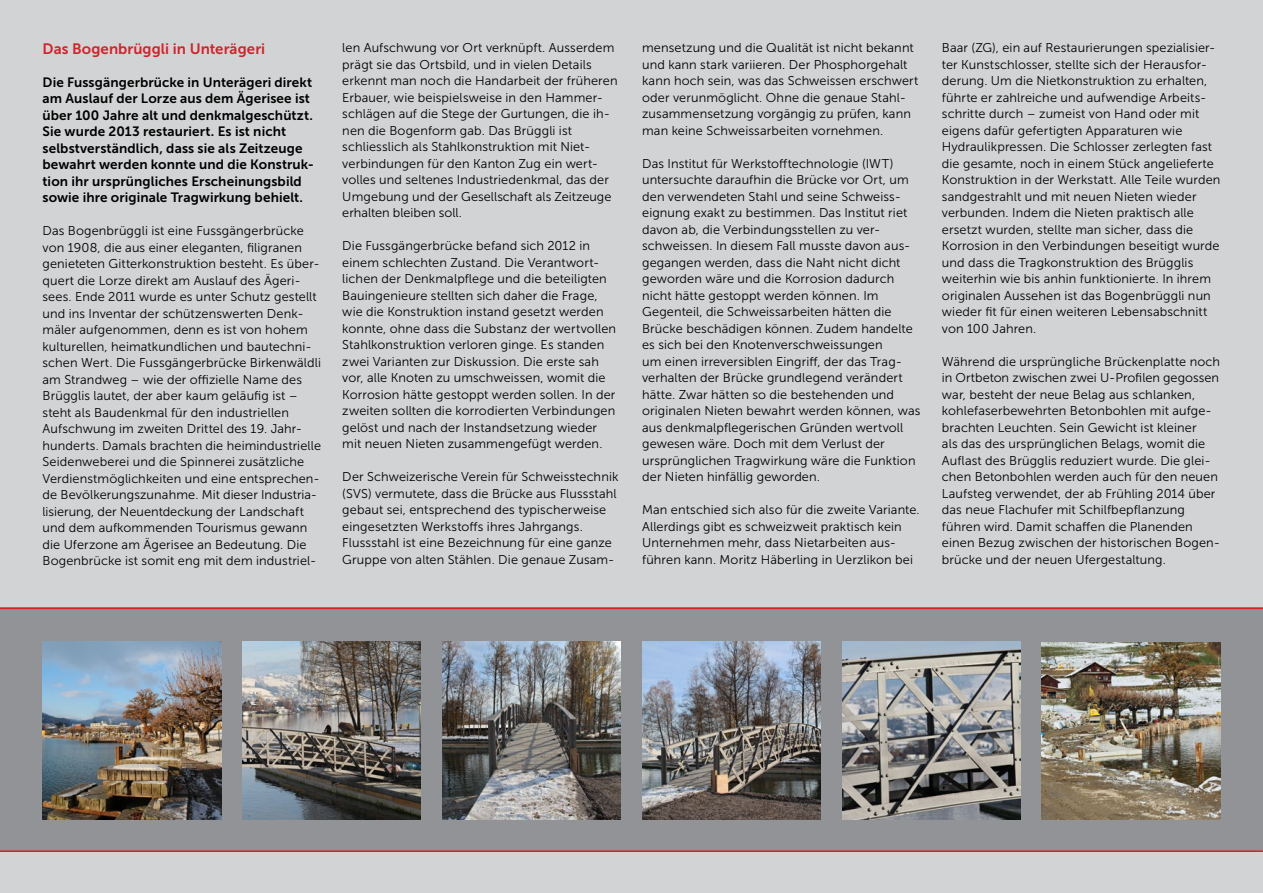
<style>
.page{position:relative;width:1263px;height:893px;background:#d1d3d4}
.page>*{position:absolute;margin:0;border:0;box-sizing:border-box;transform-origin:0 0}
.t1{font:15px "Museo Sans 700";letter-spacing:.005em;color:#d2232a}
.t2{font:13.5px/16.5px "Museo Sans 700";letter-spacing:.01em;color:#000}
.t3{font:12.75px/16.5px "Museo Sans 300";letter-spacing:.01em;color:#000}
</style>
<div class="page">
<div style="left:0;top:608px;width:1263px;height:244px;background:#919396"></div>
<hr style="left:0;top:608px;width:1263px;height:1px;background:#d2232a">
<hr style="left:0;top:850px;width:1263px;height:2px;background:#d2232a">
<img style="left:43px;top:641px;width:178px;height:179px">
<img style="left:442px;top:641px;width:179px;height:179px">
<img style="left:242px;top:641px;width:179px;height:179px">
<img style="left:642px;top:641px;width:179px;height:179px">
<img style="left:842px;top:641px;width:178px;height:179px">
<img style="left:1042px;top:642px;width:178px;height:178px">
<p class="t1" style="left:43px;top:40px;width:224px">Das Bogenbrüggli in Unterägeri</p>
<p class="t2" style="left:43px;top:74px;width:273px">Die Fussgängerbrücke in Unterägeri direkt am Auslauf der Lorze aus dem Ägerisee ist über 100 Jahre alt und denkmalgeschützt.<br>Sie wurde 2013 restauriert. Es ist nicht selbstverständlich, dass sie als Zeitzeuge bewahrt werden konnte und die Konstruk&shy;tion ihr ursprüngliches Erscheinungsbild sowie ihre originale Tragwirkung behielt.</p>
<p class="t3" style="left:43px;top:223px;width:280px">Das Bogenbrüggli ist eine Fussgängerbrücke von 1908, die aus einer eleganten, filigranen genieteten Gitterkonstruktion besteht. Es über&shy;quert die Lorze direkt am Auslauf des Ägeri&shy;sees. Ende 2011 wurde es unter Schutz gestellt und ins Inventar der schützenswerten Denk&shy;mäler aufgenommen, denn es ist von hohem kulturellen, heimatkundlichen und bautechni&shy;schen Wert. Die Fussgängerbrücke Birkenwäldli am Strandweg – wie der offizielle Name des Brügglis lautet, der aber kaum geläufig ist – steht als Baudenkmal für den industriellen Aufschwung im zweiten Drittel des 19. Jahr&shy;hunderts. Damals brachten die heimindustrielle Seidenweberei und die Spinnerei zusätzliche Verdienstmöglichkeiten und eine entsprechen&shy;de Bevölkerungszunahme. Mit dieser Industria&shy;lisierung, der Neuentdeckung der Landschaft und dem aufkommenden Tourismus gewann die Uferzone am Ägerisee an Bedeutung. Die Bogenbrücke ist somit eng mit dem industriel-</p>
<p class="t3" style="left:342px;top:40px;width:277px">len Aufschwung vor Ort verknüpft. Ausserdem prägt sie das Ortsbild, und in vielen Details erkennt man noch die Handarbeit der früheren Erbauer, wie beispielsweise in den Hammer&shy;schlägen auf die Stege der Gurtungen, die ih&shy;nen die Bogenform gab. Das Brüggli ist schliesslich als Stahlkonstruktion mit Niet&shy;verbindungen für den Kanton Zug ein wert&shy;volles und seltenes Industriedenkmal, das der Umgebung und der Gesellschaft als Zeitzeuge erhalten bleiben soll.</p>
<p class="t3" style="left:342px;top:238px;width:275px">Die Fussgängerbrücke befand sich 2012 in einem schlechten Zustand. Die Verantwort&shy;lichen der Denkmalpflege und die beteiligten Bauingenieure stellten sich daher die Frage, wie die Konstruktion instand gesetzt werden konnte, ohne dass die Substanz der wertvollen Stahlkonstruktion verloren ginge. Es standen zwei Varianten zur Diskussion. Die erste sah vor, alle Knoten zu umschweissen, womit die Korrosion hätte gestoppt werden sollen. In der zweiten sollten die korrodierten Verbindungen gelöst und nach der Instandsetzung wieder mit neuen Nieten zusammengefügt werden.</p>
<p class="t3" style="left:342px;top:469px;width:278px">Der Schweizerische Verein für Schweisstechnik (SVS) vermutete, dass die Brücke aus Flussstahl gebaut sei, entsprechend des typischerweise eingesetzten Werkstoffs ihres Jahrgangs.<br>Flussstahl ist eine Bezeichnung für eine ganze Gruppe von alten Stählen. Die genaue Zusam-</p>
<p class="t3" style="left:642px;top:40px;width:278px">mensetzung und die Qualität ist nicht bekannt und kann stark variieren. Der Phosphorgehalt kann hoch sein, was das Schweissen erschwert oder verunmöglicht. Ohne die genaue Stahl&shy;zusammensetzung vorgängig zu prüfen, kann man keine Schweissarbeiten vornehmen.</p>
<p class="t3" style="left:642px;top:155px;width:280px">Das Institut für Werkstofftechnologie (IWT) untersuchte daraufhin die Brücke vor Ort, um den verwendeten Stahl und seine Schweiss&shy;eignung exakt zu bestimmen. Das Institut riet davon ab, die Verbindungsstellen zu ver&shy;schweissen. In diesem Fall musste davon aus&shy;gegangen werden, dass die Naht nicht dicht geworden wäre und die Korrosion dadurch nicht hätte gestoppt werden können. Im Gegenteil, die Schweissarbeiten hätten die Brücke beschädigen können. Zudem handelte es sich bei den Knotenverschweissungen<br>um einen irreversiblen Eingriff, der das Trag&shy;verhalten der Brücke grundlegend verändert hätte. Zwar hätten so die bestehenden und originalen Nieten bewahrt werden können, was aus denkmalpflegerischen Gründen wertvoll gewesen wäre. Doch mit dem Verlust der ursprünglichen Tragwirkung wäre die Funktion der Nieten hinfällig geworden.</p>
<p class="t3" style="left:642px;top:502px;width:279px">Man entschied sich also für die zweite Variante.<br>Allerdings gibt es schweizweit praktisch kein Unternehmen mehr, dass Nietarbeiten aus&shy;führen kann. Moritz Häberling in Uerzlikon bei</p>
<p class="t3" style="left:942px;top:40px;width:280px">Baar (ZG), ein auf Restaurierungen spezialisier&shy;ter Kunstschlosser, stellte sich der Herausfor&shy;derung. Um die Nietkonstruktion zu erhalten, führte er zahlreiche und aufwendige Arbeits&shy;schritte durch – zumeist von Hand oder mit eigens dafür gefertigten Apparaturen wie Hydraulikpressen. Die Schlosser zerlegten fast die gesamte, noch in einem Stück angelieferte Konstruktion in der Werkstatt. Alle Teile wurden sandgestrahlt und mit neuen Nieten wieder verbunden. Indem die Nieten praktisch alle ersetzt wurden, stellte man sicher, dass die Korrosion in den Verbindungen beseitigt wurde und dass die Tragkonstruktion des Brügglis weiterhin wie bis anhin funktionierte. In ihrem originalen Aussehen ist das Bogenbrüggli nun wieder fit für einen weiteren Lebensabschnitt von 100 Jahren.</p>
<p class="t3" style="left:942px;top:353px;width:280px">Während die ursprüngliche Brückenplatte noch in Ortbeton zwischen zwei U-Profilen gegossen war, besteht der neue Belag aus schlanken, kohlefaserbewehrten Betonbohlen mit aufge&shy;brachten Leuchten. Sein Gewicht ist kleiner<br>als das des ursprünglichen Belags, womit die Auflast des Brügglis reduziert wurde. Die glei&shy;chen Betonbohlen werden auch für den neuen Laufsteg verwendet, der ab Frühling 2014 über das neue Flachufer mit Schilfbepflanzung führen wird. Damit schaffen die Planenden einen Bezug zwischen der historischen Bogen&shy;brücke und der neuen Ufergestaltung.</p>
</div>
